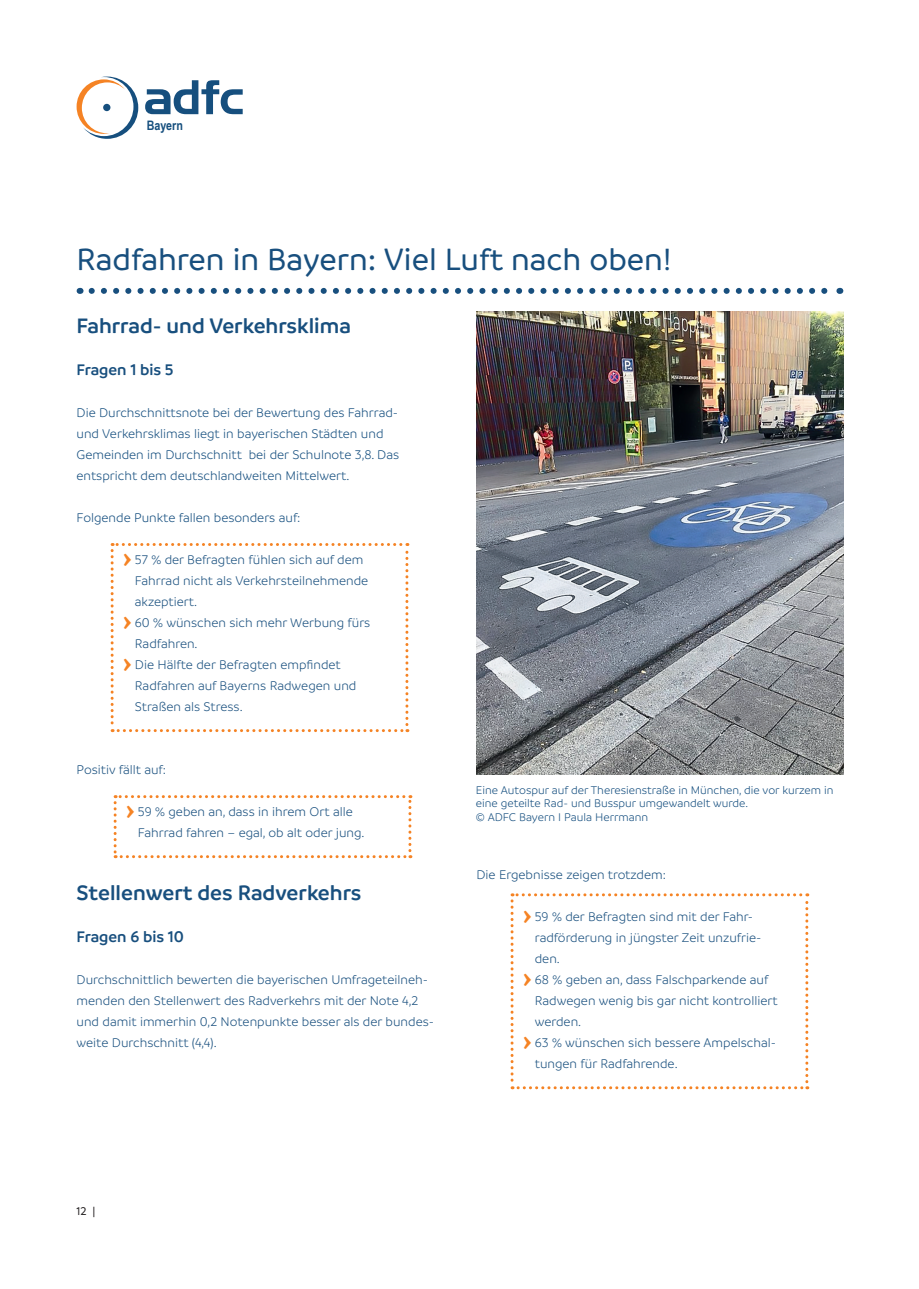
<style>
.page{position:relative;width:919px;height:1289px;background:#fff}
.page>*{position:absolute;margin:0;border:0;box-sizing:border-box;transform-origin:0 0}
.t1{font:600 36px "Branding";color:#f58324}
.Überschrift___Branding_medium_22_Pt{font:500 33px "Branding";color:#184f7e}
.Überschrift_2___Branding_semibold_15_Pt{font:600 22.5px "Branding";color:#184f7e}
.Überschrift_3_im_Fließtext{font:600 16.5px "Branding";color:#184f7e}
.Fließtext___Branding_semilight_9_Pt{font:300 13.5px/21px "Branding";color:#184f7e}
.AufzählungVielzutun2{font:300 13.5px/21px "Branding";color:#134d7e}
.t2{font:700 13.05px "Arial Narrow";color:#164f7e}
.Bildunterschriften___Branding_semilight_{font:300 12px/13.5px "Branding";color:#134d7e}
.t3{font:500 12px "Branding";color:#231f20}
</style>
<div class="page">
<svg style="left:145px;top:80px;width:98px;height:34px"></svg>
<svg style="left:77px;top:77px;width:61px;height:62px"></svg>
<div style="left:103px;top:104px;width:7px;height:7px;background:#164f7e;border-radius:50%"></div>
<svg style="left:92px;top:288px;width:736px;height:6px"></svg>
<svg style="left:510px;top:893px;width:298px;height:196px"></svg>
<svg style="left:111px;top:543px;width:297px;height:189px"></svg>
<svg style="left:114px;top:795px;width:297px;height:63px"></svg>
<img style="left:476px;top:312px;width:367px;height:462px">
<p class="t2" style="left:147px;top:115px;width:38px">Bayern</p>
<p class="Überschrift___Branding_medium_22_Pt" style="left:77px;top:242px;width:596px">Radfahren in Bayern: Viel Luft nach oben!</p>
<p class="Überschrift_2___Branding_semibold_15_Pt" style="left:77px;top:313px;width:276px">Fahrrad- und Verkehrsklima</p>
<p class="Überschrift_3_im_Fließtext" style="left:77px;top:360px;width:99px">Fragen 1 bis 5</p>
<p class="AufzählungVielzutun2" style="left:77px;top:402px;width:324px">Die Durchschnittsnote bei der Bewertung des Fahrrad&shy;und Verkehrsklimas liegt in bayerischen Städten und Gemeinden im Durchschnitt bei der Schulnote 3,8. Das entspricht dem deutschlandweiten Mittelwert.</p>
<p class="AufzählungVielzutun2" style="left:77px;top:507px;width:225px">Folgende Punkte fallen besonders auf:</p>
<p class="t1" style="left:122px;top:537px;width:12px">›</p>
<p class="Fließtext___Branding_semilight_9_Pt" style="left:135px;top:549px;width:235px">57 % der Befragten fühlen sich auf dem<br>Fahrrad nicht als Verkehrsteilnehmende akzeptiert.</p>
<p class="t1" style="left:122px;top:600px;width:12px">›</p>
<p class="Fließtext___Branding_semilight_9_Pt" style="left:135px;top:612px;width:237px">60 % wünschen sich mehr Werbung fürs<br>Radfahren.</p>
<p class="t1" style="left:122px;top:642px;width:12px">›</p>
<p class="Fließtext___Branding_semilight_9_Pt" style="left:135px;top:654px;width:223px">Die Hälfte der Befragten empfindet<br>Radfahren auf Bayerns Radwegen und<br>Straßen als Stress.</p>
<p class="Fließtext___Branding_semilight_9_Pt" style="left:77px;top:759px;width:91px">Positiv fällt auf:</p>
<p class="t1" style="left:125px;top:789px;width:12px">›</p>
<p class="Fließtext___Branding_semilight_9_Pt" style="left:138px;top:801px;width:228px">59 % geben an, dass in ihrem Ort alle<br>Fahrrad fahren – egal, ob alt oder jung.</p>
<p class="Überschrift_2___Branding_semibold_15_Pt" style="left:77px;top:880px;width:286px">Stellenwert des Radverkehrs</p>
<p class="Überschrift_3_im_Fließtext" style="left:77px;top:927px;width:109px">Fragen 6 bis 10</p>
<p class="Fließtext___Branding_semilight_9_Pt" style="left:77px;top:969px;width:359px">Durchschnittlich bewerten die bayerischen Umfrageteilneh&shy;menden den Stellenwert des Radverkehrs mit der Note 4,2 und damit immerhin 0,2 Notenpunkte besser als der bundes&shy;weite Durchschnitt (4,4).</p>
<p class="Bildunterschriften___Branding_semilight_" style="left:476px;top:783px;width:359px">Eine Autospur auf der Theresienstraße in München, die vor kurzem in eine geteilte Rad- und Busspur umgewandelt wurde.</p>
<p class="Bildunterschriften___Branding_semilight_" style="left:476px;top:810px;width:174px">© ADFC Bayern I Paula Herrmann</p>
<p class="Fließtext___Branding_semilight_9_Pt" style="left:476px;top:864px;width:191px">Die Ergebnisse zeigen trotzdem:</p>
<p class="t1" style="left:522px;top:894px;width:12px">›</p>
<p class="Fließtext___Branding_semilight_9_Pt" style="left:534px;top:906px;width:228px">59 % der Befragten sind mit der Fahr&shy;radförderung in jüngster Zeit unzufrie&shy;den.</p>
<p class="t1" style="left:522px;top:957px;width:12px">›</p>
<p class="Fließtext___Branding_semilight_9_Pt" style="left:534px;top:969px;width:244px">68 % geben an, dass Falschparkende auf<br>Radwegen wenig bis gar nicht kontrolliert werden.</p>
<p class="t1" style="left:522px;top:1020px;width:12px">›</p>
<p class="Fließtext___Branding_semilight_9_Pt" style="left:534px;top:1032px;width:243px">63 % wünschen sich bessere Ampelschal&shy;tungen für Radfahrende.</p>
<p class="t3" style="left:77px;top:1205px;width:20px">12 |</p>
</div>
